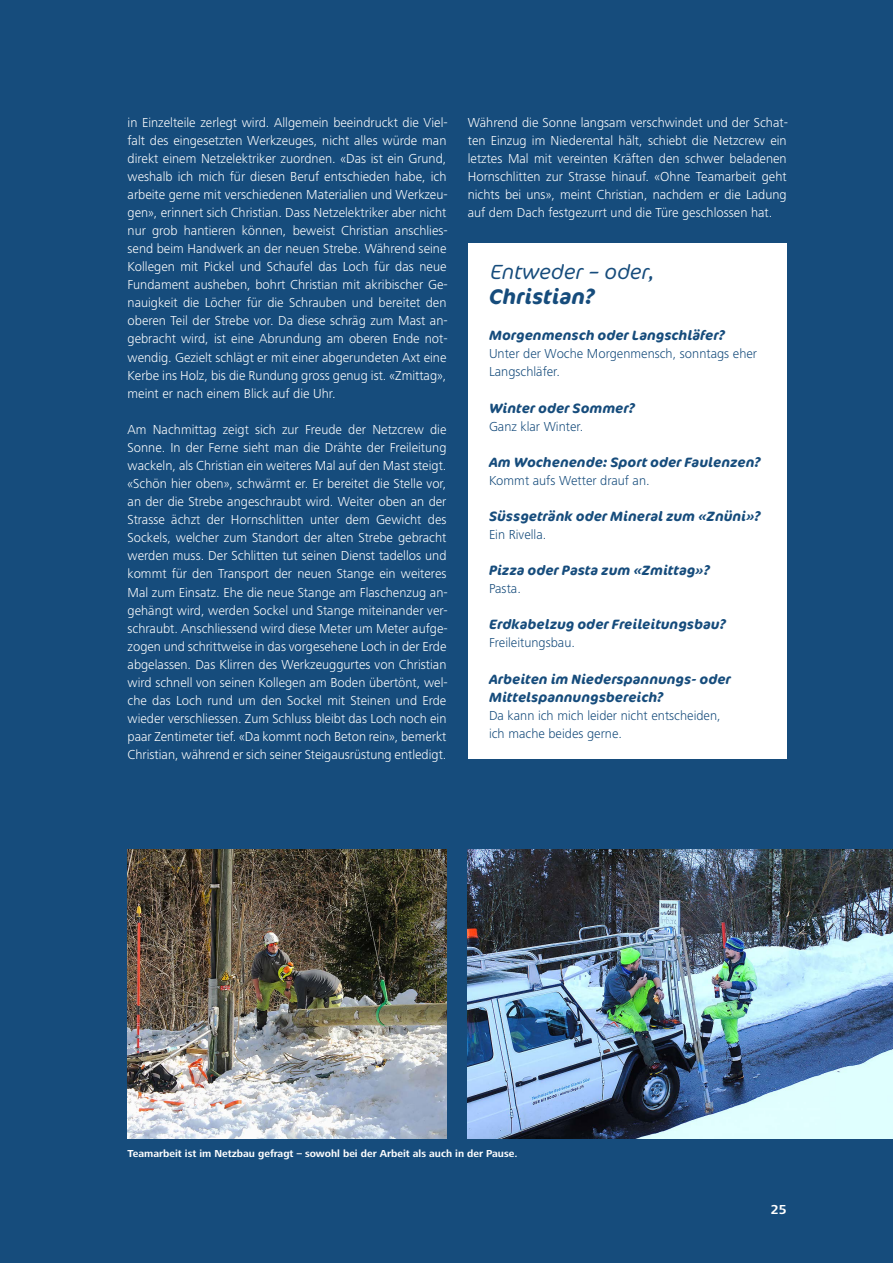
<style>
.page{position:relative;width:893px;height:1263px;background:#164c7c}
.page>*{position:absolute;margin:0;border:0;box-sizing:border-box;transform-origin:0 0}
.t1{font:italic 300 21px "Cocon OT";color:#164c7c}
.t2{font:italic 700 21px "Cocon OT";color:#164c7c}
.t3{font:300 13.5px/18.1px "Frutiger Next LT";color:#fff;text-align:justify}
.t4{font:italic 700 13.5px/18.1px "Cocon OT";color:#164c7c}
.t5{font:300 13.5px/18.1px "Frutiger Next LT";color:#164c7c}
.t6{font:700 13.5px "Frutiger Next LT";color:#fff}
.t7{font:700 10.5px "Frutiger Next LT";color:#fff}
</style>
<div class="page">
<div style="left:468px;top:243px;width:319px;height:516px;background:#fff"></div>
<img style="left:128px;top:849px;width:318px;height:289px">
<img style="left:468px;top:849px;width:425px;height:289px">
<p class="t3" style="left:128px;top:113px;width:322px">in Einzelteile zerlegt wird. Allgemein beeindruckt die Viel&shy;falt des eingesetzten Werkzeuges, nicht alles würde man direkt einem Netzelektriker zuordnen. «Das ist ein Grund, weshalb ich mich für diesen Beruf entschieden habe, ich arbeite gerne mit verschiedenen Materialien und Werkzeu&shy;gen», erinnert sich Christian. Dass Netzelektriker aber nicht nur grob hantieren können, beweist Christian anschlies&shy;send beim Handwerk an der neuen Strebe. Während seine Kollegen mit Pickel und Schaufel das Loch für das neue Fundament ausheben, bohrt Christian mit akribischer Ge&shy;nauigkeit die Löcher für die Schrauben und bereitet den oberen Teil der Strebe vor. Da diese schräg zum Mast an&shy;gebracht wird, ist eine Abrundung am oberen Ende not&shy;wendig. Gezielt schlägt er mit einer abgerundeten Axt eine Kerbe ins Holz, bis die Rundung gross genug ist. «Zmittag», meint er nach einem Blick auf die Uhr.</p>
<p class="t3" style="left:128px;top:420px;width:322px">Am Nachmittag zeigt sich zur Freude der Netzcrew die Sonne. In der Ferne sieht man die Drähte der Freileitung wackeln, als Christian ein weiteres Mal auf den Mast steigt. «Schön hier oben», schwärmt er. Er bereitet die Stelle vor, an der die Strebe angeschraubt wird. Weiter oben an der Strasse ächzt der Hornschlitten unter dem Gewicht des Sockels, welcher zum Standort der alten Strebe gebracht werden muss. Der Schlitten tut seinen Dienst tadellos und kommt für den Transport der neuen Stange ein weiteres Mal zum Einsatz. Ehe die neue Stange am Flaschenzug an&shy;gehängt wird, werden Sockel und Stange miteinander ver&shy;schraubt. Anschliessend wird diese Meter um Meter aufge&shy;zogen und schrittweise in das vorgesehene Loch in der Erde abgelassen. Das Klirren des Werkzeuggurtes von Christian wird schnell von seinen Kollegen am Boden übertönt, wel&shy;che das Loch rund um den Sockel mit Steinen und Erde wieder verschliessen. Zum Schluss bleibt das Loch noch ein paar Zentimeter tief. «Da kommt noch Beton rein», bemerkt Christian, während er sich seiner Steigausrüstung entledigt.</p>
<p class="t3" style="left:468px;top:113px;width:322px">Während die Sonne langsam verschwindet und der Schat&shy;ten Einzug im Niederental hält, schiebt die Netzcrew ein letztes Mal mit vereinten Kräften den schwer beladenen Hornschlitten zur Strasse hinauf. «Ohne Teamarbeit geht nichts bei uns», meint Christian, nachdem er die Ladung auf dem Dach festgezurrt und die Türe geschlossen hat.</p>
<h1 class="t1" style="left:489px;top:260px;width:166px">Entweder – oder,</h1>
<h1 class="t2" style="left:489px;top:284px;width:108px">Christian?</h1>
<p class="t4" style="left:489px;top:327px;width:238px">Morgenmensch oder Langschläfer?</p>
<p class="t5" style="left:489px;top:345px;width:270px">Unter der Woche Morgenmensch, sonntags eher<br>Langschläfer.</p>
<p class="t4" style="left:489px;top:399px;width:148px">Winter oder Sommer?</p>
<p class="t5" style="left:489px;top:417px;width:96px">Ganz klar Winter.</p>
<p class="t4" style="left:489px;top:453px;width:274px">Am Wochenende: Sport oder Faulenzen?</p>
<p class="t5" style="left:489px;top:471px;width:162px">Kommt aufs Wetter drauf an.</p>
<p class="t4" style="left:489px;top:507px;width:274px">Süssgetränk oder Mineral zum «Znüni»?</p>
<p class="t5" style="left:489px;top:525px;width:59px">Ein Rivella.</p>
<p class="t4" style="left:489px;top:562px;width:223px">Pizza oder Pasta zum «Zmittag»?</p>
<p class="t5" style="left:489px;top:580px;width:33px">Pasta.</p>
<p class="t4" style="left:489px;top:616px;width:239px">Erdkabelzug oder Freileitungsbau?</p>
<p class="t5" style="left:489px;top:634px;width:87px">Freileitungsbau.</p>
<p class="t4" style="left:489px;top:670px;width:243px">Arbeiten im Niederspannungs- oder<br>Mittelspannungsbereich?</p>
<p class="t5" style="left:489px;top:706px;width:233px">Da kann ich mich leider nicht entscheiden, ich mache beides gerne.</p>
<p class="t7" style="left:128px;top:1148px;width:391px">Teamarbeit ist im Netzbau gefragt – sowohl bei der Arbeit als auch in der Pause.</p>
<p class="t6" style="left:771px;top:1202px;width:17px">25</p>
</div>
